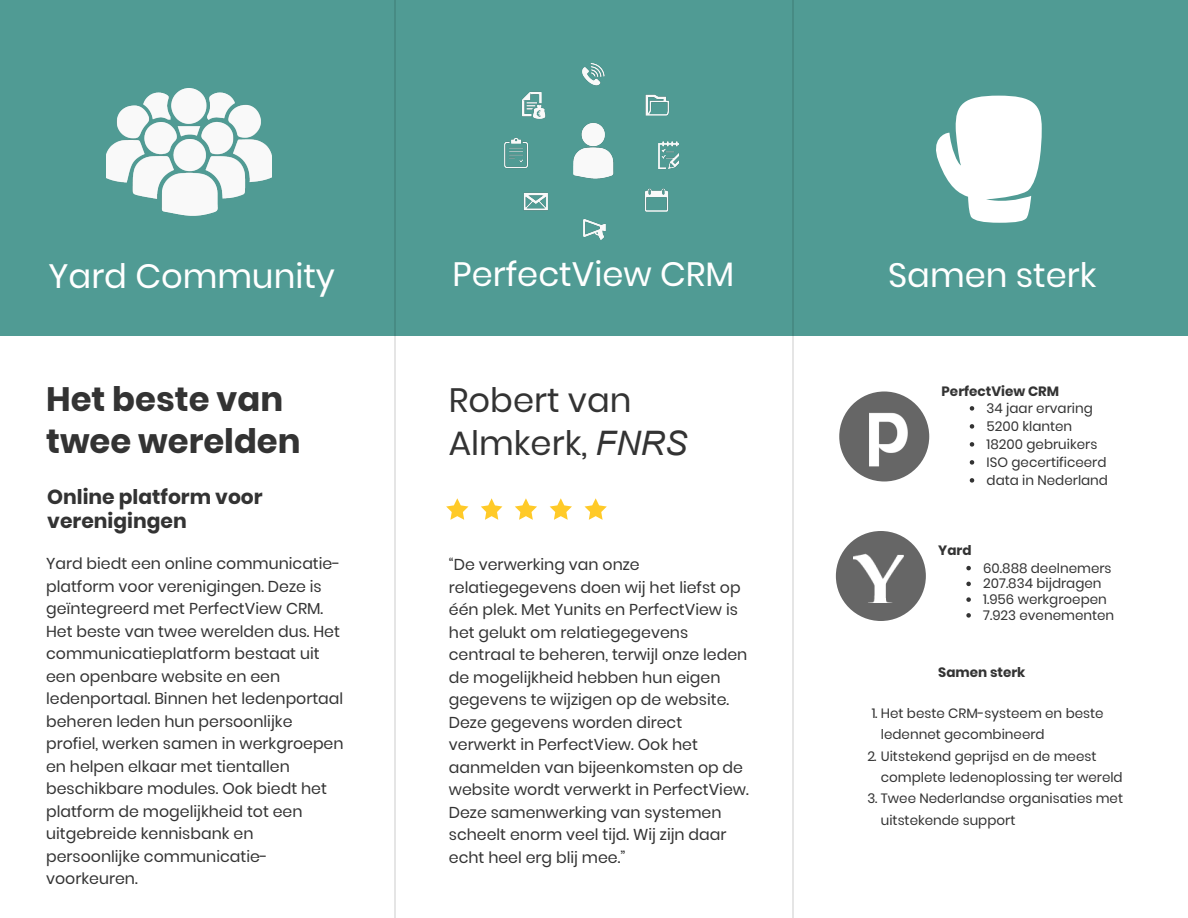
<style>
.page{position:relative;width:1188px;height:918px;background:#fff}
.page>*{position:absolute;margin:0;border:0;box-sizing:border-box;transform-origin:0 0}
.t1{font:33.75px "Poppins";color:#fff}
.t2{font:700 33.75px/42.8px "Poppins";color:#333}
.t3{font:33.75px/42.8px "Poppins";color:#333}
.t4{font:700 20.25px/23.7px "Poppins";color:#333}
.t5{font:15.75px/22.5px "Poppins";color:#333}
.t6{font:13.5px/18px "Poppins";color:#333}
.t7{font:700 13.5px "Poppins";color:#333}
.s1{font-family:"Arial";font-style:italic}
</style>
<div class="page">
<div style="left:0;top:0;width:1188px;height:335px;background:#509b94"></div>
<div style="left:839px;top:391px;width:90px;height:90px;background:#666;border-radius:50%"></div>
<div style="left:836px;top:531px;width:90px;height:90px;background:#666;border-radius:50%"></div>
<svg style="left:966px;top:566px;width:5px;height:4px"></svg>
<svg style="left:966px;top:582px;width:5px;height:4px"></svg>
<svg style="left:966px;top:597px;width:5px;height:5px"></svg>
<svg style="left:966px;top:613px;width:5px;height:5px"></svg>
<svg style="left:970px;top:406px;width:4px;height:5px"></svg>
<svg style="left:970px;top:424px;width:4px;height:5px"></svg>
<svg style="left:970px;top:442px;width:4px;height:5px"></svg>
<svg style="left:970px;top:460px;width:4px;height:5px"></svg>
<svg style="left:970px;top:478px;width:4px;height:5px"></svg>
<img style="left:107px;top:89px;width:164px;height:127px">
<svg style="left:936px;top:96px;width:106px;height:127px"></svg>
<img style="left:504px;top:63px;width:174px;height:177px">
<hr style="left:792px;top:0;width:1px;height:918px;background:#000;opacity:.1">
<hr style="left:395px;top:0;width:1px;height:918px;background:#000;opacity:.1">
<img style="left:854px;top:553px;width:50px;height:50px">
<img style="left:869px;top:412px;width:39px;height:55px">
<svg style="left:446px;top:498px;width:22px;height:22px"></svg>
<svg style="left:481px;top:498px;width:21px;height:22px"></svg>
<svg style="left:515px;top:498px;width:22px;height:22px"></svg>
<svg style="left:550px;top:498px;width:22px;height:22px"></svg>
<svg style="left:585px;top:498px;width:22px;height:22px"></svg>
<h1 class="t1" style="left:49px;top:257px;width:288px">Yard Community</h1>
<h1 class="t1" style="left:452px;top:254px;width:283px">PerfectView CRM</h1>
<h1 class="t1" style="left:888px;top:255px;width:210px">Samen sterk</h1>
<h1 class="t2" style="left:46px;top:378px;width:256px">Het beste van twee werelden</h1>
<p class="t4" style="left:47px;top:485px;width:217px">Online platform voor verenigingen</p>
<p class="t5" style="left:46px;top:553px;width:299px">Yard biedt een online communicatie&shy;platform voor verenigingen. Deze is geïntegreerd met PerfectView CRM.<br>Het beste van twee werelden dus. Het communicatieplatform bestaat uit een openbare website en een ledenportaal. Binnen het ledenportaal beheren leden hun persoonlijke profiel, werken samen in werkgroepen en helpen elkaar met tientallen beschikbare modules. Ook biedt het platform de mogelijkheid tot een uitgebreide kennisbank en persoonlijke communicatie&shy;voorkeuren.</p>
<h1 class="t3" style="left:449px;top:379px;width:240px">Robert van<br>Almkerk, <span class="s1">FNRS</span></h1>
<p class="t5" style="left:449px;top:554px;width:301px">“De verwerking van onze relatiegegevens doen wij het liefst op één plek. Met Yunits en PerfectView is het gelukt om relatiegegevens centraal te beheren, terwijl onze leden de mogelijkheid hebben hun eigen gegevens te wijzigen op de website.<br>Deze gegevens worden direct verwerkt in PerfectView. Ook het aanmelden van bijeenkomsten op de website wordt verwerkt in PerfectView.<br>Deze samenwerking van systemen scheelt enorm veel tijd. Wij zijn daar echt heel erg blij mee.”</p>
<p class="t7" style="left:942px;top:383px;width:119px">PerfectView CRM</p>
<p class="t6" style="left:987px;top:399px;width:123px">34 jaar ervaring<br>5200 klanten<br>18200 gebruikers<br>ISO gecertificeerd data in Nederland</p>
<p class="t7" style="left:938px;top:542px;width:35px">Yard</p>
<p class="t6" style="left:983px;top:560px;width:133px;line-height:15.8px">60.888 deelnemers<br>207.834 bijdragen<br>1.956 werkgroepen<br>7.923 evenementen</p>
<p class="t7" style="left:938px;top:665px;width:89px">Samen sterk</p>
<p class="t6" style="left:881px;top:702px;width:224px;line-height:21.3px;text-indent:-9px">1. Het beste CRM-systeem en beste ledennet gecombineerd</p>
<p class="t6" style="left:881px;top:745px;width:243px;line-height:21.3px;text-indent:-14px">2. Uitstekend geprijsd en de meest complete ledenoplossing ter wereld</p>
<p class="t6" style="left:881px;top:788px;width:244px;line-height:21.3px;text-indent:-14px">3. Twee Nederlandse organisaties met uitstekende support</p>
</div>
